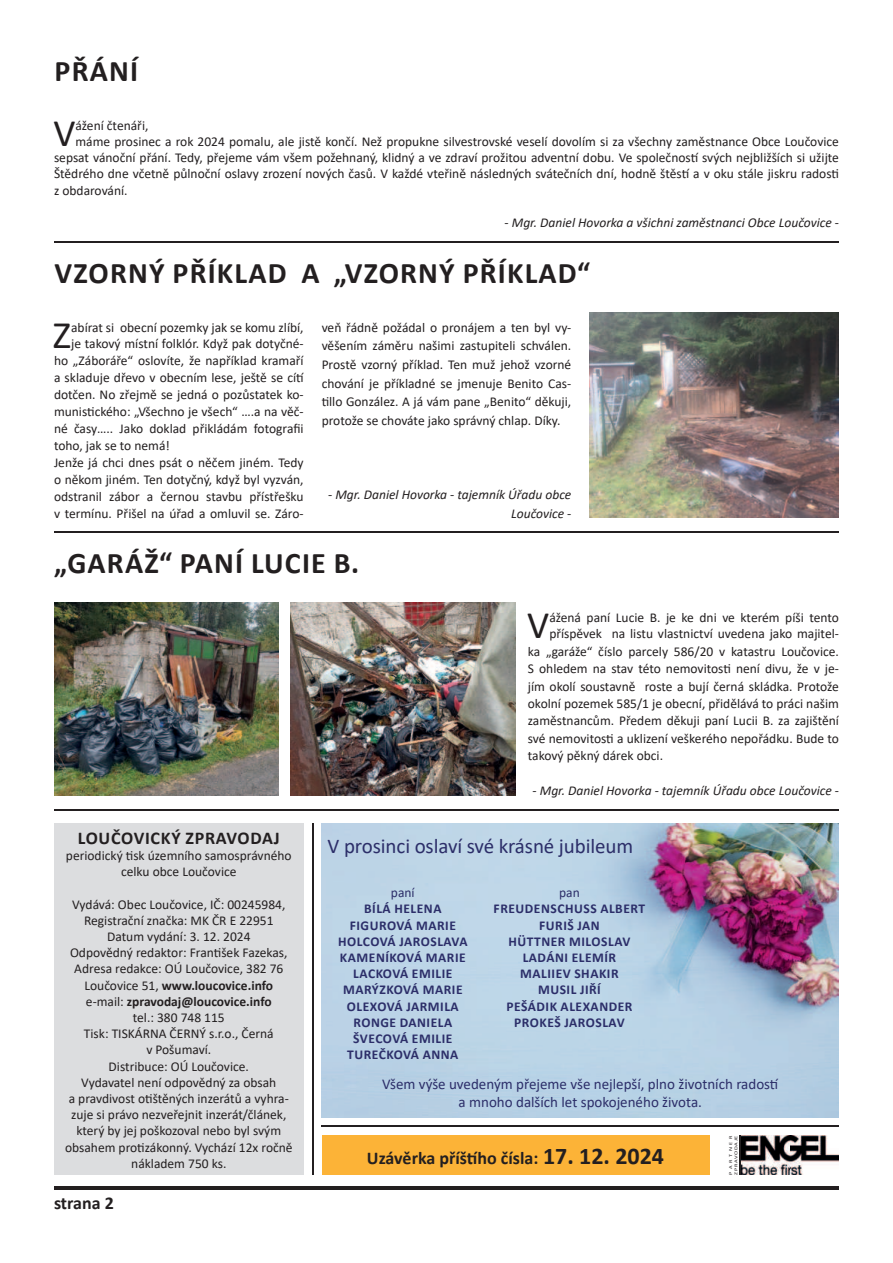
<style>
.page{position:relative;width:893px;height:1263px;background:#fff}
.page>*{position:absolute;margin:0;border:0;box-sizing:border-box;transform-origin:0 0}
.t1{font:39px "Calibri";color:#231f20}
.t2{font:700 30px "Calibri";letter-spacing:.04em;color:#231f20}
.t3{font:21px "Calibri";letter-spacing:-.005em;color:#2c2e69}
.t4{font:700 18px "Calibri";color:#231f20}
.t5{font:700 18px "Calibri";letter-spacing:.04em;color:#231f20}
.t6{font:15px/18px "Calibri";color:#2c2e69;text-align:center}
.t7{font:13.5px/16.2px "Calibri";color:#231f20;text-align:center}
.t8{font:700 13.5px/16.2px "Calibri";letter-spacing:.04em;color:#2c2e69;text-align:center}
.t9{font:italic 13.5px/18.6px "Calibri";color:#231f20;text-align:right}
.t10{font:13.5px "Calibri";color:#2c2e69}
.t11{font:4.5px/5.4px "Calibri";letter-spacing:.11em;color:#231f20;scale:1.38 1}
.s1{font-weight:700}
.s2{font-size:24px}
</style>
<div class="page">
<hr style="left:54px;top:1186px;width:785px;height:3px;background:#231f20">
<div style="left:54px;top:823px;width:250px;height:352px;background:#dcdddf"></div>
<hr style="left:54px;top:809px;width:785px;height:2px;background:#231f20">
<div style="left:322px;top:1135px;width:387px;height:40px;background:#fcb337"></div>
<img style="left:322px;top:823px;width:517px;height:294px">
<hr style="left:322px;top:1126px;width:517px;height:1px;background:#231f20">
<hr style="left:312px;top:823px;width:1px;height:352px;background:#231f20">
<img style="left:742px;top:1135px;width:97px;height:39px">
<hr style="left:739px;top:1135px;width:1px;height:40px;background:#231f20">
<hr style="left:54px;top:241px;width:785px;height:2px;background:#231f20">
<img style="left:589px;top:313px;width:250px;height:205px">
<hr style="left:54px;top:531px;width:785px;height:2px;background:#231f20">
<img style="left:54px;top:603px;width:225px;height:192px">
<img style="left:291px;top:603px;width:224px;height:192px">
<svg style="left:770px;top:1079px;width:8px;height:10px"></svg>
<h2 class="t2" style="left:55px;top:50px;width:85px">PŘÁNÍ</h2>
<h1 class="t1" style="left:53px;top:114px;width:24px">V</h1>
<p class="t7" style="left:75px;top:117px;width:74px">ážení čtenáři,</p>
<p class="t7" style="left:75px;top:133px;width:765px">máme prosinec a rok 2024 pomalu, ale jistě končí. Než propukne silvestrovské veselí dovolím si za všechny zaměstnance Obce Loučovice</p>
<p class="t7" style="left:54px;top:149px;width:786px">sepsat vánoční přání. Tedy, přejeme vám všem požehnaný, klidný a ve zdraví prožitou adventní dobu. Ve společnos琀 svých nejbližších si užijte</p>
<p class="t7" style="left:54px;top:165px;width:786px">Štědrého dne včetně půlnoční oslavy zrození nových časů. V každé vteřině následných svátečních dní, hodně štěs琀 a v oku stále jiskru rados琀椀</p>
<p class="t7" style="left:54px;top:182px;width:75px">z obdarování.</p>
<p class="t9" style="left:505px;top:213px;width:336px">- Mgr. Daniel Hovorka a všichni zaměstnanci Obce Loučovice -</p>
<h2 class="t2" style="left:55px;top:252px;width:537px">VZORNÝ PŘÍKLAD A „VZORNÝ PŘÍKLAD“</h2>
<h1 class="t1" style="left:53px;top:316px;width:20px">Z</h1>
<p class="t7" style="left:71px;top:319px;width:234px">abírat si obecní pozemky jak se komu zlíbí,</p>
<p class="t7" style="left:71px;top:335px;width:234px">je takový místní folklór. Když pak dotyčné-</p>
<p class="t7" style="left:54px;top:352px;width:251px">ho „Záboráře“ oslovíte, že například kramaří</p>
<p class="t7" style="left:54px;top:369px;width:250px">a skladuje dřevo v obecním lese, ještě se cí琀</p>
<p class="t7" style="left:54px;top:386px;width:251px">dotčen. No zřejmě se jedná o pozůstatek ko-</p>
<p class="t7" style="left:54px;top:403px;width:251px">munis琀椀ckého: „Všechno je všech“ ….a na věč-</p>
<p class="t7" style="left:54px;top:420px;width:251px">né časy….. Jako doklad přikládám fotogra昀椀i</p>
<p class="t7" style="left:54px;top:437px;width:117px">toho, jak se to nemá!</p>
<p class="t7" style="left:54px;top:454px;width:251px">Jenže já chci dnes psát o něčem jiném. Tedy</p>
<p class="t7" style="left:54px;top:471px;width:251px">o někom jiném. Ten dotyčný, když byl vyzván,</p>
<p class="t7" style="left:54px;top:488px;width:251px">odstranil zábor a černou stavbu přístřešku</p>
<p class="t7" style="left:54px;top:505px;width:251px">v termínu. Přišel na úřad a omluvil se. Záro-</p>
<p class="t7" style="left:322px;top:318px;width:251px;line-height:18.6px;text-align:justify">veň řádně požádal o pronájem a ten byl vy&shy;věšením záměru našimi zastupiteli schválen.<br>Prostě vzorný příklad. Ten muž jehož vzorné chování je příkladné se jmenuje Benito Cas-琀椀llo González. A já vám pane „Benito“ děkuji, protože se chováte jako správný chlap. Díky.</p>
<p class="t9" style="left:328px;top:485px;width:245px">- Mgr. Daniel Hovorka - tajemník Úřadu obce<br>Loučovice -</p>
<h2 class="t2" style="left:54px;top:542px;width:307px">„GARÁŽ“ PANÍ LUCIE B.</h2>
<h1 class="t1" style="left:527px;top:606px;width:24px">V</h1>
<p class="t7" style="left:549px;top:609px;width:291px;text-align:left">ážená paní Lucie B. je ke dni ve kterém píši tento příspěvek na listu vlastnictví uvedena jako majitel-</p>
<p class="t7" style="left:528px;top:642px;width:313px;line-height:17.4px;text-align:justify">ka „garáže“ číslo parcely 586/20 v katastru Loučovice.<br>S ohledem na stav této nemovitos琀椀 není divu, že v je&shy;jím okolí soustavně roste a bují černá skládka. Protože okolní pozemek 585/1 je obecní, přidělává to práci našim zaměstnancům. Předem děkuji paní Lucii B. za zajištění své nemovitos琀椀 a uklizení veškerého nepořádku. Bude to takový pěkný dárek obci.</p>
<p class="t9" style="left:533px;top:781px;width:308px">- Mgr. Daniel Hovorka - tajemník Úřadu obce Loučovice -</p>
<h3 class="t5" style="left:78px;top:825px;width:204px">LOUČOVICKÝ ZPRAVODAJ</h3>
<p class="t7" style="left:66px;top:847px;width:227px">periodický 琀椀sk územního samosprávného celku obce Loučovice</p>
<p class="t7" style="left:65px;top:895px;width:229px">Vydává: Obec Loučovice, IČ: 00245984,<br>Registrační značka: MK ČR E 22951<br>Datum vydání: 3. 12. 2024<br>Odpovědný redaktor: Fran琀椀šek Fazekas,<br>Adresa redakce: OÚ Loučovice, 382 76<br>Loučovice 51, <span class="s1">www.loucovice.info </span>e-mail: <span class="s1">zpravodaj@loucovice.info<br></span>tel.: 380 748 115<br>Tisk: TISKÁRNA ČERNÝ s.r.o., Černá<br>v Pošumaví.<br>Distribuce: OÚ Loučovice.<br>Vydavatel není odpovědný za obsah<br>a pravdivost o琀椀štěných inzerátů a vyhra&shy;zuje si právo nezveřejnit inzerát/článek, který by jej poškozoval nebo byl svým obsahem pro琀椀zákonný. Vychází 12x ročně nákladem 750 ks.</p>
<h3 class="t4" style="left:54px;top:1192px;width:61px">strana 2</h3>
<h3 class="t3" style="left:328px;top:832px;width:307px">V prosinci oslaví své krásné jubileum</h3>
<p class="t10" style="left:391px;top:883px;width:25px">paní</p>
<p class="t8" style="left:338px;top:900px;width:131px">BÍLÁ HELENA<br>FIGUROVÁ MARIE<br>HOLCOVÁ JAROSLAVA<br>KAMENÍKOVÁ MARIE<br>LACKOVÁ EMILIE<br>MARÝZKOVÁ MARIE<br>OLEXOVÁ JARMILA<br>RONGE DANIELA<br>ŠVECOVÁ EMILIE<br>TUREČKOVÁ ANNA</p>
<p class="t10" style="left:559px;top:883px;width:22px">pan</p>
<p class="t8" style="left:494px;top:900px;width:153px">FREUDENSCHUSS ALBERT<br>FURIŠ JAN<br>HÜTTNER MILOSLAV<br>LADÁNI ELEMÍR<br>MALIIEV SHAKIR<br>MUSIL JIŘÍ<br>PEŠÁDIK ALEXANDER<br>PROKEŠ JAROSLAV</p>
<p class="t6" style="left:382px;top:1075px;width:397px">Všem výše uvedeným přejeme vše nejlepší, plno životních rados琀a mnoho dalších let spokojeného života.</p>
<h3 class="t4" style="left:367px;top:1145px;width:299px">Uzávěrka příš琀 ho čísla: <span class="s2">17. 12. 2024</span></h3>
<p class="t11" style="left:728px;top:1174px;width:30px;rotate:-90deg">PARTNER<br>ZPRAVODAJE</p>
</div>
